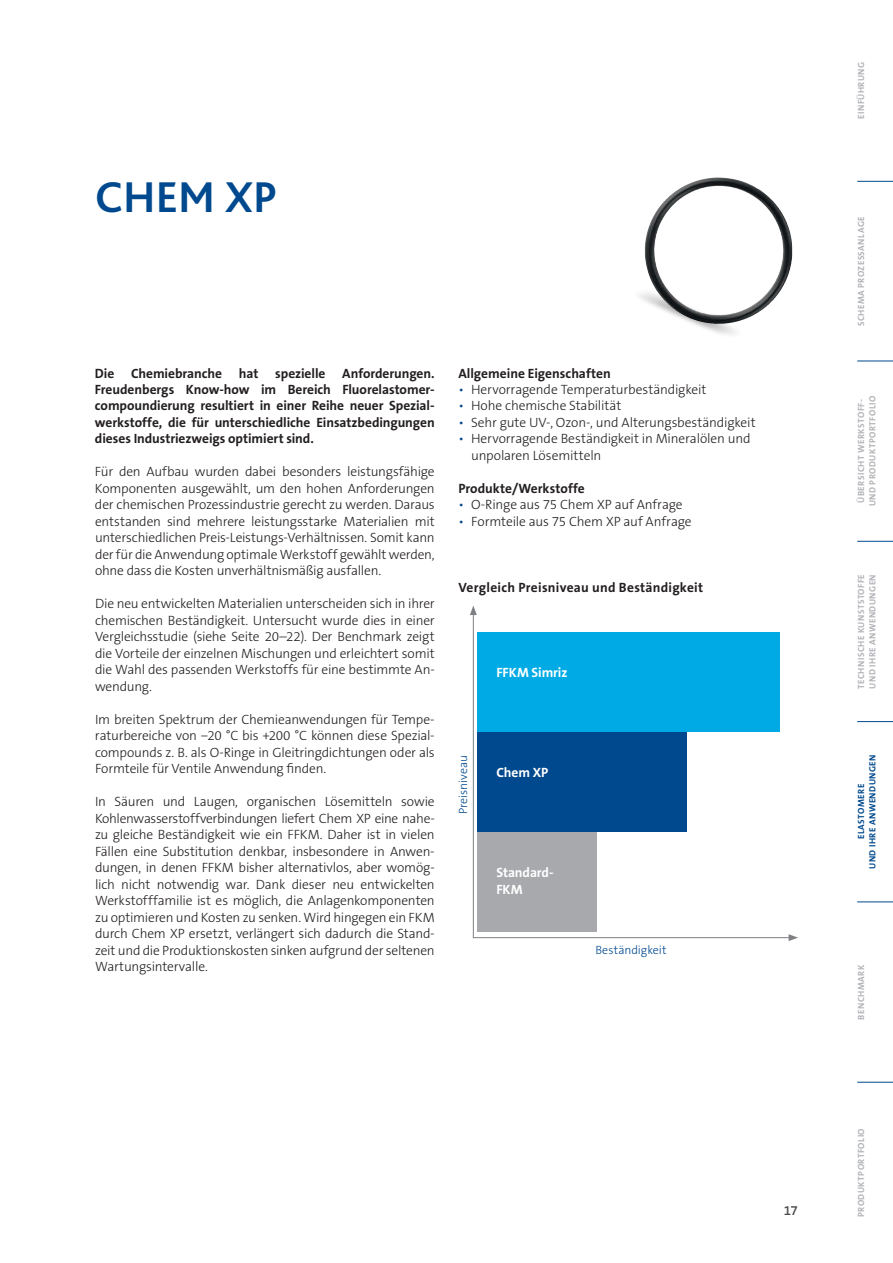
<style>
.page{position:relative;width:893px;height:1263px;background:#fff}
.page>*{position:absolute;margin:0;border:0;box-sizing:border-box;transform-origin:0 0}
.t1{font:700 45px "Bliss 2";color:#01498e}
.t2{font:300 13.5px/16.5px "The Sans B3";letter-spacing:-.015em;color:#231f20;text-align:justify}
.t3{font:700 13.5px/16.5px "The Sans B7";color:#231f20;text-align:justify}
.t4{font:700 13.5px "The Sans B7";letter-spacing:.02em;color:#231f20}
.t5{font:700 13.5px/16.5px "The Sans B7";letter-spacing:-.01em;color:#fff}
.t6{font:600 13.5px "The Sans B6";color:#231f20}
.t7{font:300 12px "The Sans B3";letter-spacing:-.005em;color:#01498e}
.t8{font:700 9px/11.2px "The Sans B7";letter-spacing:.05em;color:#b2b3b7}
.t9{font:700 9px/11.2px "The Sans B7";letter-spacing:.05em;color:#01498e;text-align:center}
.s1{color:#01498e}
</style>
<div class="page">
<img style="left:639px;top:274px;width:140px;height:61px">
<img style="left:644px;top:178px;width:72px;height:110px">
<svg style="left:473px;top:615px;width:316px;height:323px"></svg>
<svg style="left:470px;top:606px;width:7px;height:9px"></svg>
<svg style="left:789px;top:934px;width:9px;height:7px"></svg>
<div style="left:477px;top:632px;width:303px;height:100px;background:#00abe5"></div>
<div style="left:477px;top:732px;width:210px;height:100px;background:#01498e"></div>
<div style="left:477px;top:832px;width:119px;height:100px;background:#a8a9ad"></div>
<hr style="left:857px;top:1082px;width:36px;height:1px;background:#01498e">
<hr style="left:857px;top:901px;width:36px;height:1px;background:#01498e">
<hr style="left:857px;top:721px;width:36px;height:1px;background:#01498e">
<hr style="left:857px;top:181px;width:36px;height:1px;background:#01498e">
<hr style="left:857px;top:361px;width:36px;height:1px;background:#01498e">
<hr style="left:857px;top:541px;width:36px;height:1px;background:#01498e">
<h1 class="t1" style="left:95px;top:169px;width:184px">CHEM XP</h1>
<p class="t3" style="left:95px;top:365px;width:341px">Die Chemiebranche hat spezielle Anforderungen.<br>Freudenbergs Know-how im Bereich Fluorelastomer&shy;compoundierung resultiert in einer Reihe neuer Spezial&shy;werkstoffe, die für unterschiedliche Einsatzbedingungen dieses Industriezweigs optimiert sind.</p>
<p class="t2" style="left:95px;top:464px;width:341px">Für den Aufbau wurden dabei besonders leistungsfähige Komponenten ausgewählt, um den hohen Anforderungen der chemischen Prozessindustrie gerecht zu werden. Daraus entstanden sind mehrere leistungsstarke Materialien mit unterschiedlichen Preis-Leistungs-Verhältnissen. Somit kann der für die Anwendung optimale Werkstoff gewählt werden, ohne dass die Kosten unverhältnismäßig ausfallen.</p>
<p class="t2" style="left:95px;top:596px;width:341px">Die neu entwickelten Materialien unterscheiden sich in ihrer chemischen Beständigkeit. Untersucht wurde dies in einer Vergleichsstudie (siehe Seite 20–22). Der Benchmark zeigt die Vorteile der einzelnen Mischungen und erleichtert somit die Wahl des passenden Werkstoffs für eine bestimmte An&shy;wendung.</p>
<p class="t2" style="left:95px;top:711px;width:341px">Im breiten Spektrum der Chemieanwendungen für Tempe&shy;raturbereiche von −20 °C bis +200 °C können diese Spezial&shy;compounds z. B. als O-Ringe in Gleitringdichtungen oder als Formteile für Ventile Anwendung finden.</p>
<p class="t2" style="left:95px;top:794px;width:341px">In Säuren und Laugen, organischen Lösemitteln sowie Kohlenwasserstoffverbindungen liefert Chem XP eine nahe&shy;zu gleiche Beständigkeit wie ein FFKM. Daher ist in vielen Fällen eine Substitution denkbar, insbesondere in Anwen&shy;dungen, in denen FFKM bisher alternativlos, aber womög&shy;lich nicht notwendig war. Dank dieser neu entwickelten Werkstofffamilie ist es möglich, die Anlagenkomponenten zu optimieren und Kosten zu senken. Wird hingegen ein FKM durch Chem XP ersetzt, verlängert sich dadurch die Stand&shy;zeit und die Produktionskosten sinken aufgrund der seltenen Wartungsintervalle.</p>
<p class="t3" style="left:458px;top:365px;width:154px">Allgemeine Eigenschaften</p>
<p class="t2" style="left:458px;top:382px;width:250px"><span class="s1">•</span> Hervorragende Temperaturbeständigkeit</p>
<p class="t2" style="left:458px;top:398px;width:165px"><span class="s1">•</span> Hohe chemische Stabilität</p>
<p class="t2" style="left:458px;top:415px;width:299px"><span class="s1">•</span> Sehr gute UV-, Ozon-, und Alterungsbeständigkeit</p>
<p class="t2" style="left:471px;top:431px;width:281px;text-indent:-13px"><span class="s1">•</span> Hervorragende Beständigkeit in Mineralölen und unpolaren Lösemitteln</p>
<p class="t3" style="left:458px;top:481px;width:128px">Produkte/Werkstoffe</p>
<p class="t2" style="left:458px;top:497px;width:226px"><span class="s1">•</span> O-Ringe aus 75 Chem XP auf Anfrage</p>
<p class="t2" style="left:458px;top:514px;width:235px"><span class="s1">•</span> Formteile aus 75 Chem XP auf Anfrage</p>
<p class="t4" style="left:458px;top:580px;width:246px">Vergleich Preisniveau und Beständigkeit</p>
<p class="t5" style="left:496px;top:665px;width:73px">FFKM Simriz</p>
<p class="t7" style="left:457px;top:814px;width:61px;rotate:-90deg">Preisniveau</p>
<p class="t5" style="left:496px;top:765px;width:53px">Chem XP</p>
<p class="t5" style="left:496px;top:865px;width:58px">Standard-<br>FKM</p>
<p class="t7" style="left:595px;top:943px;width:73px">Beständigkeit</p>
<p class="t6" style="left:783px;top:1203px;width:16px">17</p>
<p class="t8" style="left:856px;top:119px;width:59px;rotate:-90deg">EINFÜHRUNG</p>
<p class="t8" style="left:856px;top:326px;width:111px;rotate:-90deg">SCHEMA PROZESSANLAGE</p>
<p class="t8" style="left:856px;top:506px;width:112px;text-align:center;rotate:-90deg">ÜBERSICHT WERKSTOFF-<br>UND PRODUKTPORTFOLIO</p>
<p class="t8" style="left:856px;top:689px;width:116px;rotate:-90deg">TECHNISCHE KUNSTSTOFFE<br>UND IHRE ANWENDUNGEN</p>
<p class="t9" style="left:856px;top:869px;width:116px;rotate:-90deg">ELASTOMERE<br>UND IHRE ANWENDUNGEN</p>
<p class="t8" style="left:856px;top:1020px;width:56px;rotate:-90deg">BENCHMARK</p>
<p class="t8" style="left:856px;top:1217px;width:90px;rotate:-90deg">PRODUKTPORTFOLIO</p>
</div>
